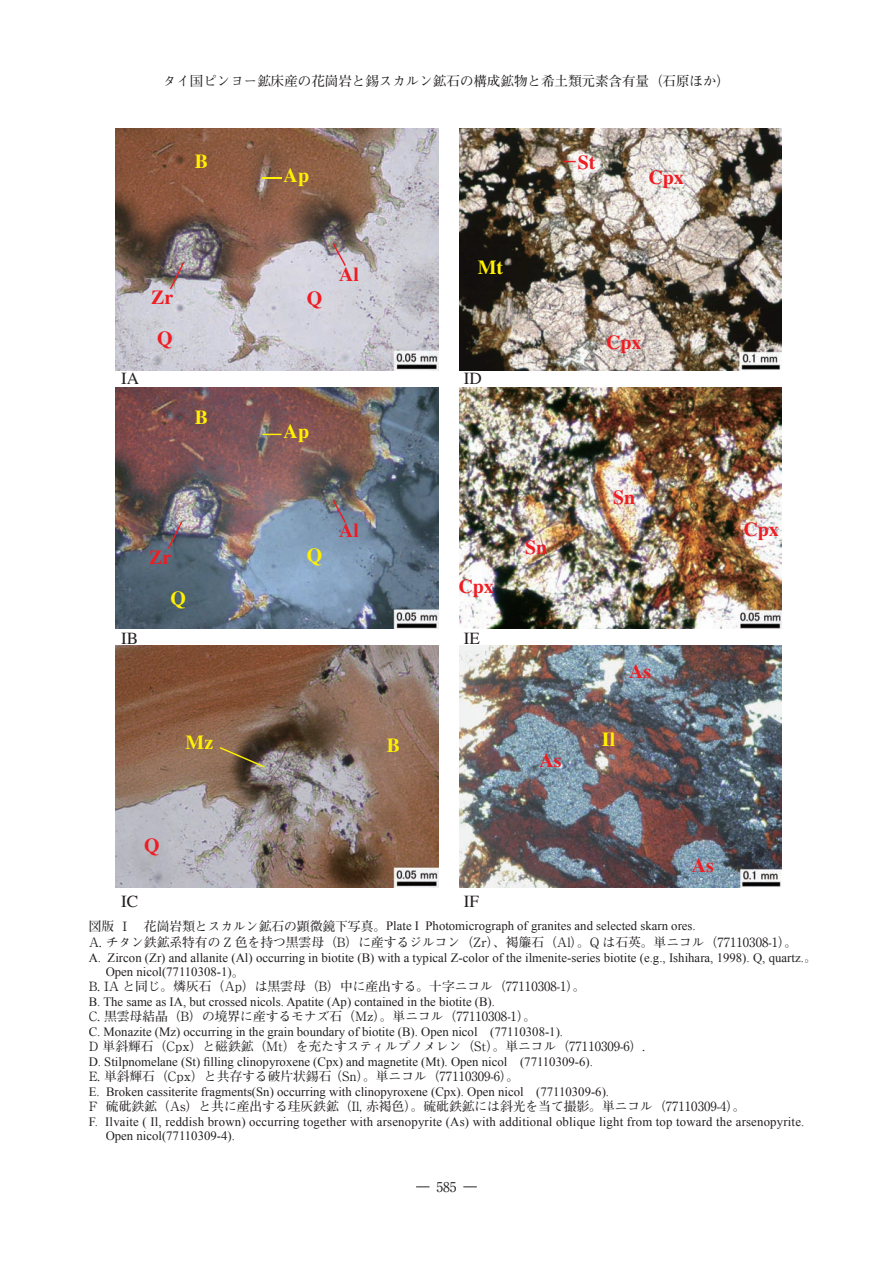
<style>
.page{position:relative;width:893px;height:1263px;background:#fff}
.page>*{position:absolute;margin:0;border:0;box-sizing:border-box;transform-origin:0 0}
.t1{font:700 19.95px "Times";color:#ee1d23}
.t2{font:700 19.95px "Times";color:#fff101}
.t3{font:17.1px "Times";color:#231f20}
.t4{font:700 13.5px "Futo Min A101 Pro";color:#231f20}
.t5{font:13.5px "Ryumin Pro";color:#231f20}
.t6{font:12.75px/14.2px "Times New Roman";color:#231f20}
.t7{font:700 12.75px "Futo Min A101 Pro";color:#231f20}
.s1{font-family:"Futo Min A101 Pro";font-weight:700}
.s2{font-family:"Ryumin Pro";font-weight:400}
</style>
<div class="page">
<img style="left:459px;top:387px;width:323px;height:242px">
<img style="left:459px;top:646px;width:323px;height:242px">
<img style="left:459px;top:128px;width:323px;height:242px">
<img style="left:116px;top:646px;width:322px;height:242px">
<img style="left:116px;top:387px;width:322px;height:242px">
<img style="left:116px;top:128px;width:322px;height:242px">
<img style="left:220px;top:549px;width:62px;height:218px">
<img style="left:168px;top:161px;width:408px;height:388px">
<p class="t4" style="left:163px;top:71px;width:569px">タイ国ピンヨー鉱床産の花崗岩と錫スカルン鉱石の構成鉱物と希土類元素含有量（石原ほか）</p>
<h1 class="t2" style="left:195px;top:149px;width:15px">B</h1>
<h1 class="t2" style="left:284px;top:163px;width:27px">Ap</h1>
<h1 class="t1" style="left:578px;top:150px;width:19px">St</h1>
<h1 class="t1" style="left:648px;top:165px;width:37px">Cpx</h1>
<h2 class="t3" style="left:121px;top:362px;width:19px">IA</h2>
<h1 class="t1" style="left:151px;top:285px;width:24px">Zr</h1>
<h1 class="t1" style="left:157px;top:327px;width:17px">Q</h1>
<h1 class="t2" style="left:195px;top:406px;width:15px">B</h1>
<h1 class="t1" style="left:307px;top:286px;width:17px">Q</h1>
<h1 class="t1" style="left:339px;top:262px;width:21px">Al</h1>
<h1 class="t2" style="left:284px;top:420px;width:27px">Ap</h1>
<h1 class="t2" style="left:478px;top:255px;width:27px">Mt</h1>
<h2 class="t3" style="left:464px;top:362px;width:19px">ID</h2>
<h1 class="t1" style="left:149px;top:545px;width:24px">Zr</h1>
<h1 class="t2" style="left:170px;top:586px;width:17px">Q</h1>
<h1 class="t2" style="left:307px;top:543px;width:17px">Q</h1>
<h1 class="t1" style="left:339px;top:519px;width:21px">Al</h1>
<h1 class="t1" style="left:458px;top:574px;width:37px">Cpx</h1>
<h2 class="t3" style="left:121px;top:622px;width:19px">IB</h2>
<h2 class="t3" style="left:464px;top:622px;width:18px">IE</h2>
<h1 class="t1" style="left:525px;top:535px;width:24px">Sn</h1>
<h1 class="t1" style="left:606px;top:330px;width:37px">Cpx</h1>
<h1 class="t1" style="left:613px;top:485px;width:24px">Sn</h1>
<h1 class="t1" style="left:629px;top:659px;width:24px">As</h1>
<h1 class="t2" style="left:186px;top:730px;width:29px">Mz</h1>
<h1 class="t2" style="left:387px;top:733px;width:15px">B</h1>
<h1 class="t2" style="left:602px;top:727px;width:15px">Il</h1>
<h1 class="t1" style="left:539px;top:748px;width:24px">As</h1>
<h1 class="t1" style="left:144px;top:833px;width:17px">Q</h1>
<h2 class="t3" style="left:121px;top:885px;width:19px">IC</h2>
<h2 class="t3" style="left:464px;top:885px;width:17px">IF</h2>
<h1 class="t1" style="left:692px;top:853px;width:24px">As</h1>
<h1 class="t1" style="left:743px;top:518px;width:37px">Cpx</h1>
<p class="t6" style="left:89px;top:919px;width:608px"><span class="s1">図版Ｉ　花崗岩類とスカルン鉱石の顕微鏡下写真。</span>Plate I Photomicrograph of granites and selected skarn ores.</p>
<p class="t7" style="left:89px;top:932px;width:710px"><span class="s2">A.</span> チタン鉄鉱系特有の <span class="s2">Z</span> 色を持つ黒雲母（<span class="s2">B</span>）に産するジルコン（<span class="s2">Zr</span>）、褐簾石（<span class="s2">Al</span>）。<span class="s2">Q</span> は石英。単ニコル（<span class="s2">77110308-1</span>）。</p>
<p class="t6" style="left:106px;top:950px;width:713px;text-indent:-17px">A. Zircon (Zr) and allanite (Al) occurring in biotite (B) with a typical Z-color of the ilmenite-series biotite (e.g., Ishihara, 1998). Q, quartz.<span class="s1">。<br></span>Open nicol(77110308-1)<span class="s1">。</span></p>
<p class="t7" style="left:89px;top:976px;width:498px"><span class="s2">B. IA</span> と同じ。燐灰石（<span class="s2">Ap</span>）は黒雲母（<span class="s2">B</span>）中に産出する。十字ニコル（<span class="s2">77110308-1</span>）。</p>
<p class="t6" style="left:89px;top:994px;width:408px">B. The same as IA, but crossed nicols. Apatite (Ap) contained in the biotite (B).</p>
<p class="t7" style="left:89px;top:1006px;width:449px"><span class="s2">C.</span> 黒雲母結晶（<span class="s2">B</span>）の境界に産するモナズ石（<span class="s2">Mz</span>）。単ニコル（<span class="s2">77110308-1</span>）。</p>
<p class="t6" style="left:89px;top:1024px;width:476px">C. Monazite (Mz) occurring in the grain boundary of biotite (B). Open nicol (77110308-1).</p>
<p class="t7" style="left:89px;top:1036px;width:558px"><span class="s2">D</span> 単斜輝石（<span class="s2">Cpx</span>）と磁鉄鉱（<span class="s2">Mt</span>）を充たすスティルプノメレン（<span class="s2">St</span>）。単ニコル（<span class="s2">77110309-6</span>）<span class="s2">.</span></p>
<p class="t6" style="left:89px;top:1054px;width:506px">D. Stilpnomelane (St) filling clinopyroxene (Cpx) and magnetite (Mt). Open nicol (77110309-6).</p>
<p class="t7" style="left:89px;top:1066px;width:432px"><span class="s2">E.</span> 単斜輝石（<span class="s2">Cpx</span>）と共存する破片状錫石（<span class="s2">Sn</span>）。単ニコル（<span class="s2">77110309-6</span>）。</p>
<p class="t6" style="left:89px;top:1084px;width:522px">E. Broken cassiterite fragments(Sn) occurring with clinopyroxene (Cpx). Open nicol (77110309-6).</p>
<p class="t7" style="left:89px;top:1096px;width:658px"><span class="s2">F</span> 硫砒鉄鉱（<span class="s2">As</span>）と共に産出する珪灰鉄鉱（<span class="s2">Il,</span> 赤褐色）。硫砒鉄鉱には斜光を当て撮影。単ニコル（<span class="s2">77110309-4</span>）。</p>
<p class="t6" style="left:106px;top:1114px;width:700px;text-indent:-17px">F. Ilvaite ( Il, reddish brown) occurring together with arsenopyrite (As) with additional oblique light from top toward the arsenopyrite.<br>Open nicol(77110309-4).</p>
<p class="t5" style="left:416px;top:1176px;width:62px"><span class="s1">―</span> 585 <span class="s1">―</span></p>
</div>
